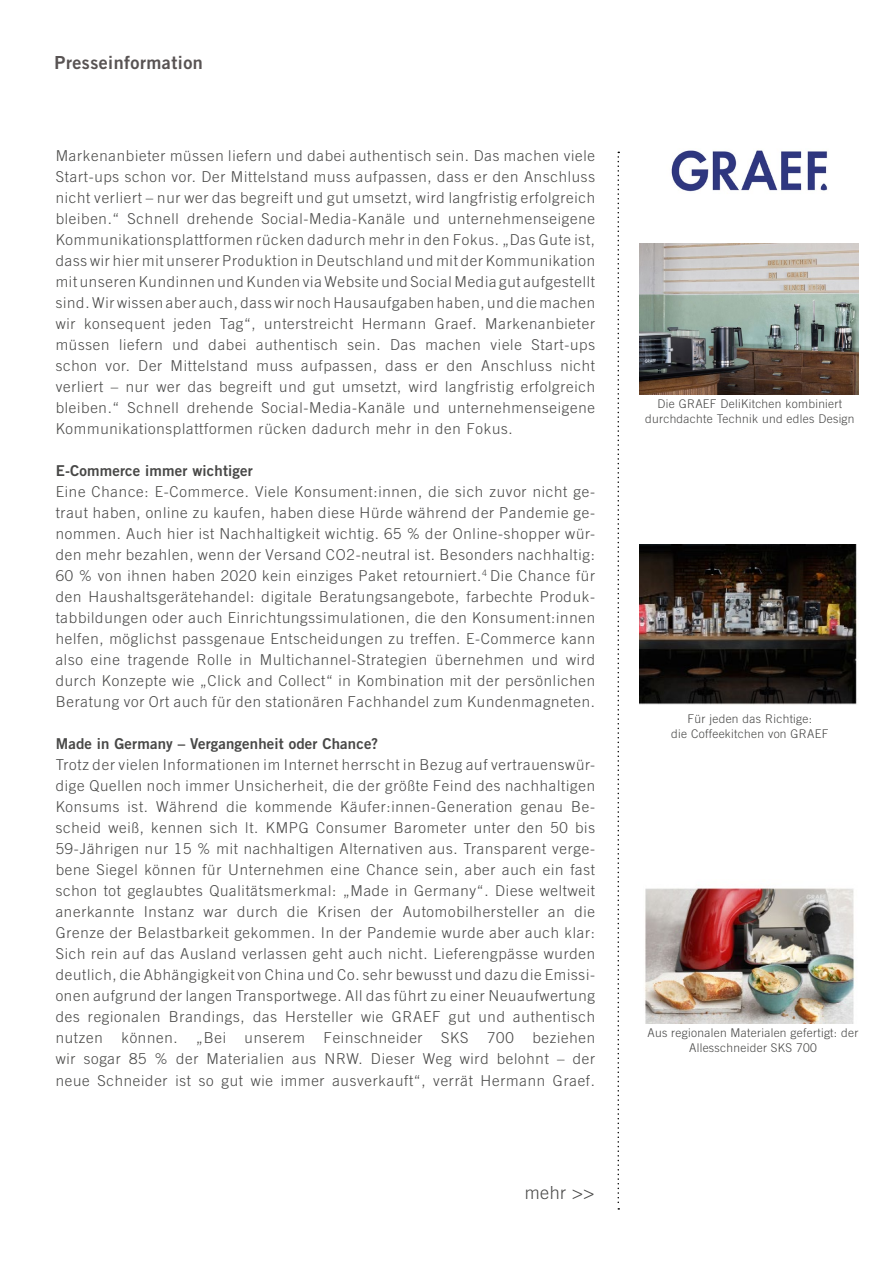
<style>
.page{position:relative;width:893px;height:1263px;background:#fff}
.page>*{position:absolute;margin:0;border:0;box-sizing:border-box;transform-origin:0 0}
.t1{font:18px "Trade Gothic LT Bold Two";letter-spacing:.025em;color:#585353}
.Teaser_PM{font:300 18px "Trade Gothic LT";color:#484847}
.Fließtext_PM{font:300 15px/21px "Trade Gothic LT";letter-spacing:.05em;color:#484847;text-align:justify}
.Überschrift_Fließtex{font:15px "Trade Gothic LT Bold Two";letter-spacing:.01em;color:#484847}
.Boilerplate_PM{font:300 12px/15px "Trade Gothic LT";letter-spacing:.025em;color:#484847;text-align:center}
</style>
<div class="page">
<svg style="left:617px;top:152px;width:2px;height:1057px"></svg>
<img style="left:671px;top:150px;width:157px;height:42px">
<img style="left:640px;top:243px;width:218px;height:152px">
<img style="left:645px;top:888px;width:210px;height:135px">
<img style="left:640px;top:545px;width:217px;height:160px">
<p class="t1" style="left:55px;top:52px;width:150px">Presseinformation</p>
<p class="Fließtext_PM" style="left:56px;top:145px;width:541px">Markenanbieter müssen liefern und dabei authentisch sein. Das machen viele Start-ups schon vor. Der Mittelstand muss aufpassen, dass er den Anschluss nicht verliert – nur wer das begreift und gut umsetzt, wird langfristig erfolgreich bleiben.“ Schnell drehende Social-Media-Kanäle und unternehmenseigene Kommunikationsplattformen rücken dadurch mehr in den Fokus. „Das Gute ist, dass wir hier mit unserer Produktion in Deutschland und mit der Kommunikation mit unseren Kundinnen und Kunden via Website und Social Media gut aufgestellt sind. Wir wissen aber auch, dass wir noch Hausaufgaben haben, und die machen wir konsequent jeden Tag“, unterstreicht Hermann Graef. Markenanbieter müssen liefern und dabei authentisch sein. Das machen viele Start-ups schon vor. Der Mittelstand muss aufpassen, dass er den Anschluss nicht verliert – nur wer das begreift und gut umsetzt, wird langfristig erfolgreich bleiben.“ Schnell drehende Social-Media-Kanäle und unternehmenseigene Kommunikationsplattformen rücken dadurch mehr in den Fokus.</p>
<p class="Überschrift_Fließtex" style="left:56px;top:462px;width:199px">E-Commerce immer wichtiger</p>
<p class="Fließtext_PM" style="left:56px;top:481px;width:541px">Eine Chance: E-Commerce. Viele Konsument:innen, die sich zuvor nicht ge&shy;traut haben, online zu kaufen, haben diese Hürde während der Pandemie ge&shy;nommen. Auch hier ist Nachhaltigkeit wichtig. 65 % der Online-shopper wür&shy;den mehr bezahlen, wenn der Versand CO2-neutral ist. Besonders nachhaltig:<br>60 % von ihnen haben 2020 kein einziges Paket retourniert.<sup>4</sup> Die Chance für den Haushaltsgerätehandel: digitale Beratungsangebote, farbechte Produk&shy;tabbildungen oder auch Einrichtungssimulationen, die den Konsument:innen helfen, möglichst passgenaue Entscheidungen zu treffen. E-Commerce kann also eine tragende Rolle in Multichannel-Strategien übernehmen und wird durch Konzepte wie „Click and Collect“ in Kombination mit der persönlichen Beratung vor Ort auch für den stationären Fachhandel zum Kundenmagneten.</p>
<p class="Überschrift_Fließtex" style="left:56px;top:735px;width:324px">Made in Germany – Vergangenheit oder Chance?</p>
<p class="Fließtext_PM" style="left:56px;top:754px;width:541px">Trotz der vielen Informationen im Internet herrscht in Bezug auf vertrauenswür&shy;dige Quellen noch immer Unsicherheit, die der größte Feind des nachhaltigen Konsums ist. Während die kommende Käufer:innen-Generation genau Be&shy;scheid weiß, kennen sich lt. KMPG Consumer Barometer unter den 50 bis 59-Jährigen nur 15 % mit nachhaltigen Alternativen aus. Transparent verge&shy;bene Siegel können für Unternehmen eine Chance sein, aber auch ein fast schon tot geglaubtes Qualitätsmerkmal: „Made in Germany“. Diese weltweit anerkannte Instanz war durch die Krisen der Automobilhersteller an die Grenze der Belastbarkeit gekommen. In der Pandemie wurde aber auch klar:<br>Sich rein auf das Ausland verlassen geht auch nicht. Lieferengpässe wurden deutlich, die Abhängigkeit von China und Co. sehr bewusst und dazu die Emissi&shy;onen aufgrund der langen Transportwege. All das führt zu einer Neuaufwertung des regionalen Brandings, das Hersteller wie GRAEF gut und authentisch nutzen können. „Bei unserem Feinschneider SKS 700 beziehen wir sogar 85 % der Materialien aus NRW. Dieser Weg wird belohnt – der neue Schneider ist so gut wie immer ausverkauft“, verrät Hermann Graef.</p>
<p class="Teaser_PM" style="left:525px;top:1182px;width:71px">mehr &gt;&gt;</p>
<p class="Boilerplate_PM" style="left:645px;top:396px;width:211px">Die GRAEF DeliKitchen kombiniert durchdachte Technik und edles Design</p>
<p class="Boilerplate_PM" style="left:671px;top:711px;width:159px">Für jeden das Richtige:<br>die Coffeekitchen von GRAEF</p>
<p class="Boilerplate_PM" style="left:647px;top:1025px;width:213px">Aus regionalen Materialen gefertigt: der<br>Allesschneider SKS 700</p>
</div>
